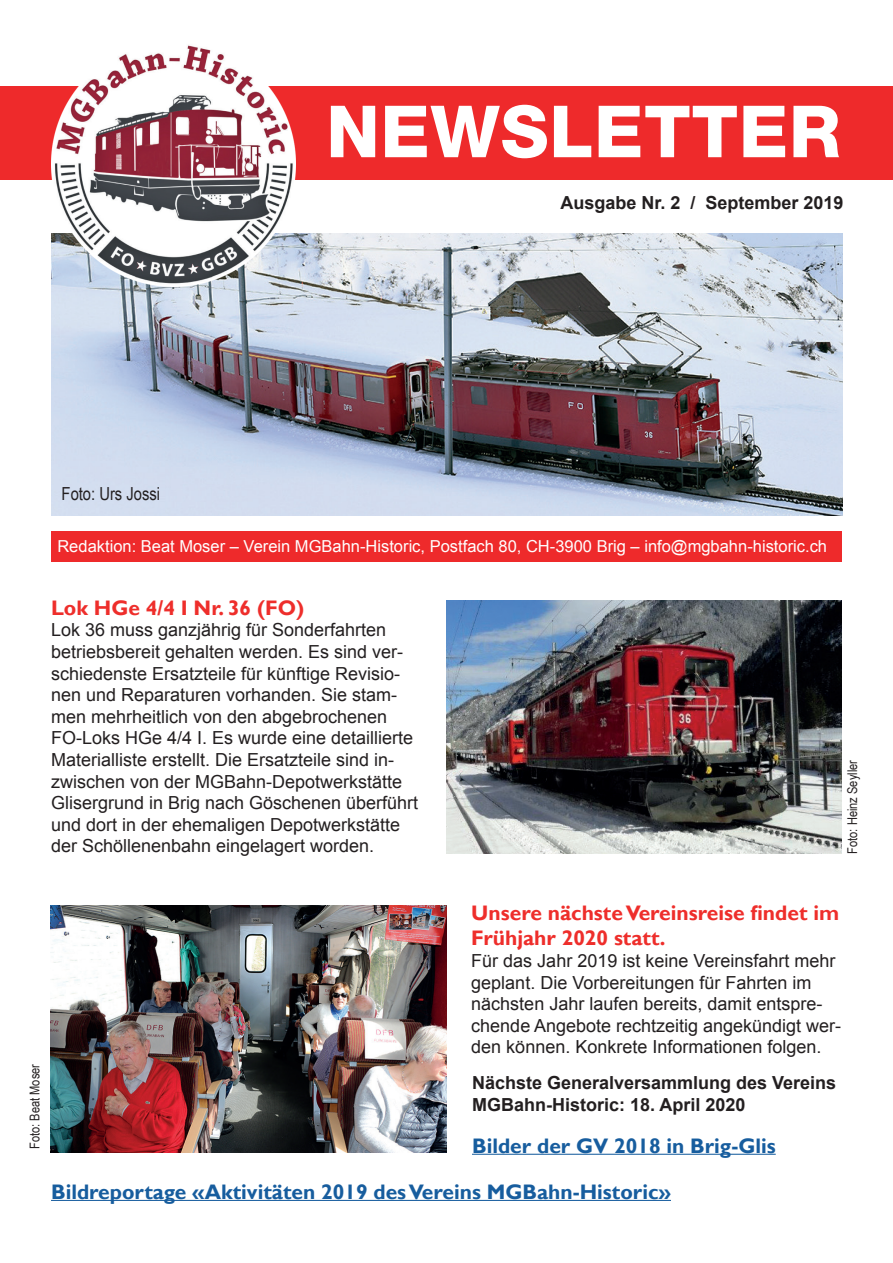
<style>
.page{position:relative;width:893px;height:1263px;background:#fff}
.page>*{position:absolute;margin:0;border:0;box-sizing:border-box;transform-origin:0 0}
.t1{font:800 72px "Helvetica Neue LT";letter-spacing:.01em;color:#fff}
.t2{font:700 21px/46.2px "Gill Sans";color:#175d9e}
.t3{font:700 21px/25.2px "Gill Sans";color:#ee2e2b}
.t4{font:18px/21.6px "Arial";color:#231f20}
.t5{font:700 18px/21.6px "Arial";color:#231f20}
.t6{font:18px "Arial Narrow";color:#231f20}
.t7{font:16.5px "Arial";color:#fff}
.t8{font:13.5px "Arial Narrow";color:#231f20}
</style>
<div class="page">
<img style="left:51px;top:234px;width:792px;height:281px">
<div style="left:0;top:86px;width:893px;height:94px;background:#ee2a2b"></div>
<img style="left:51px;top:45px;width:244px;height:241px">
<div style="left:51px;top:531px;width:791px;height:31px;background:#ee2a2b"></div>
<img style="left:51px;top:906px;width:395px;height:246px">
<img style="left:447px;top:600px;width:395px;height:254px">
<hr style="left:472px;top:1154px;width:304px;height:1px;background:#175d9e">
<hr style="left:51px;top:1200px;width:620px;height:1px;background:#175d9e">
<h1 class="t1" style="left:326px;top:89px;width:516px">NEWSLETTER</h1>
<p class="t5" style="left:560px;top:192px;width:285px">Ausgabe Nr. 2 / September 2019</p>
<p class="t6" style="left:62px;top:480px;width:100px">Foto: Urs Jossi</p>
<p class="t7" style="left:57px;top:536px;width:771px">Redaktion: Beat Moser – Verein MGBahn-Historic, Postfach 80, CH-3900 Brig – info@mgbahn-historic.ch</p>
<p class="t3" style="left:51px;top:596px;width:255px">Lok HGe 4/4 I Nr. 36 (FO)</p>
<p class="t4" style="left:51px;top:619px;width:369px">Lok 36 muss ganzjährig für Sonderfahrten betriebsbereit gehalten werden. Es sind ver&shy;schiedenste Ersatzteile für künftige Revisio&shy;nen und Reparaturen vorhanden. Sie stam&shy;men mehrheitlich von den abgebrochenen FO-Loks HGe 4/4 I. Es wurde eine detaillierte Materialliste erstellt. Die Ersatzteile sind in&shy;zwischen von der MGBahn-Depotwerkstätte Glisergrund in Brig nach Göschenen überführt und dort in der ehemaligen Depotwerkstätte der Schöllenenbahn eingelagert worden.</p>
<p class="t8" style="left:842px;top:854px;width:95px;rotate:-90deg">Foto: Heinz Seyller</p>
<p class="t8" style="left:25px;top:1149px;width:87px;rotate:-90deg">Foto: Beat Moser</p>
<p class="t3" style="left:471px;top:901px;width:369px">Unsere nächste Vereinsreise findet im<br>Frühjahr 2020 statt.</p>
<p class="t4" style="left:471px;top:950px;width:371px">Für das Jahr 2019 ist keine Vereinsfahrt mehr geplant. Die Vorbereitungen für Fahrten im nächsten Jahr laufen bereits, damit entspre&shy;chende Angebote rechtzeitig angekündigt wer&shy;den können. Konkrete Informationen folgen.</p>
<p class="t5" style="left:472px;top:1073px;width:366px">Nächste Generalversammlung des Vereins<br>MGBahn-Historic: 18. April 2020</p>
<p class="t2" style="left:51px;top:1123px;width:726px;text-indent:421px">Bilder der GV 2018 in Brig-Glis<br>Bildreportage «Aktivitäten 2019 des Vereins MGBahn-Historic»</p>
</div>
